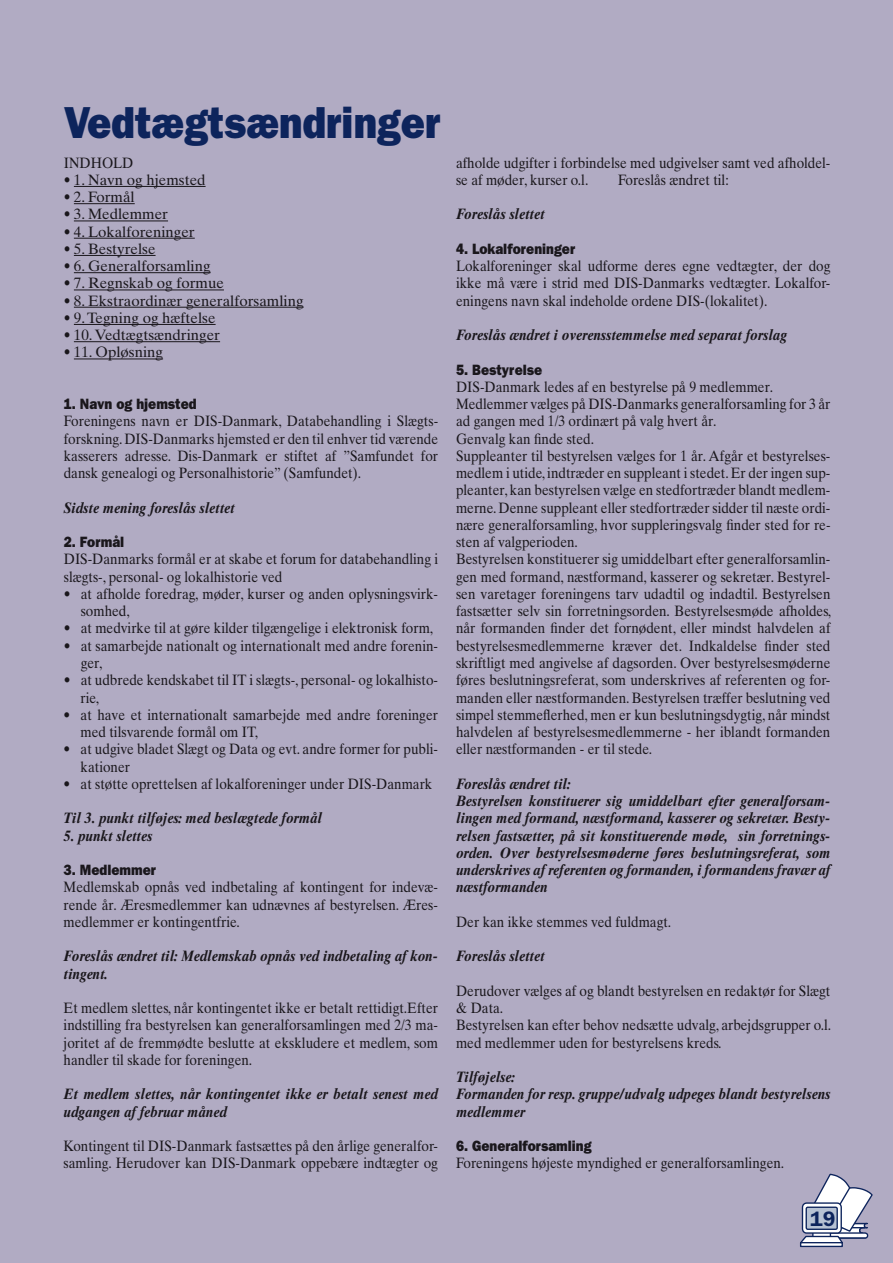
<style>
.page{position:relative;width:893px;height:1263px;background:#b1abc3}
.page>*{position:absolute;margin:0;border:0;box-sizing:border-box;transform-origin:0 0}
.t1{font:800 45px "Franklin Gothic";color:#0d245c;scale:.9 1}
.t2{font:600 21px "Franklin Gothic";color:#0d245c}
.t3{font:15px/17.2px "Times Ten";color:#1a171c;scale:.9 1}
.t4{font:italic 700 15px/17.2px "Times Ten";color:#1a171c;scale:.9 1}
.t5{font:800 15px "Franklin Gothic";color:#1a171c;scale:.9 1}
</style>
<div class="page">
<hr style="left:74px;top:186px;width:132px;height:1px;background:#1a171c">
<hr style="left:74px;top:203px;width:61px;height:1px;background:#1a171c">
<hr style="left:74px;top:221px;width:94px;height:1px;background:#1a171c">
<hr style="left:74px;top:238px;width:121px;height:1px;background:#1a171c">
<hr style="left:74px;top:255px;width:82px;height:1px;background:#1a171c">
<hr style="left:74px;top:272px;width:137px;height:1px;background:#1a171c">
<hr style="left:74px;top:290px;width:150px;height:1px;background:#1a171c">
<hr style="left:74px;top:307px;width:230px;height:1px;background:#1a171c">
<hr style="left:74px;top:324px;width:142px;height:1px;background:#1a171c">
<hr style="left:74px;top:341px;width:146px;height:1px;background:#1a171c">
<hr style="left:74px;top:359px;width:89px;height:1px;background:#1a171c">
<svg style="left:800px;top:1174px;width:73px;height:73px"></svg>
<h1 class="t1" style="left:64px;top:96px;width:420px">Vedtægtsændringer</h1>
<p class="t3" style="left:64px;top:154px;width:79px">INDHOLD</p>
<p class="t3" style="left:64px;top:171px;width:159px">• 1. Navn og hjemsted</p>
<p class="t3" style="left:64px;top:188px;width:80px">• 2. Formål</p>
<p class="t3" style="left:64px;top:206px;width:117px">• 3. Medlemmer</p>
<p class="t3" style="left:64px;top:223px;width:147px">• 4. Lokalforeninger</p>
<p class="t3" style="left:64px;top:240px;width:103px">• 5. Bestyrelse</p>
<p class="t3" style="left:64px;top:257px;width:165px">• 6. Generalforsamling</p>
<p class="t3" style="left:64px;top:275px;width:179px">• 7. Regnskab og formue</p>
<p class="t3" style="left:64px;top:292px;width:268px">• 8. Ekstraordinær generalforsamling</p>
<p class="t3" style="left:64px;top:309px;width:170px">• 9. Tegning og hæftelse</p>
<p class="t3" style="left:64px;top:326px;width:175px">• 10. Vedtægtsændringer</p>
<p class="t3" style="left:64px;top:344px;width:112px">• 11. Opløsning</p>
<p class="t5" style="left:64px;top:395px;width:149px">1. Navn og hjemsted</p>
<p class="t3" style="left:64px;top:413px;width:418px;text-align:justify">Foreningens navn er DIS-Danmark, Databehandling i Slægts&shy;forskning. DIS-Danmarks hjemsted er den til enhver tid værende kasserers adresse. Dis-Danmark er stiftet af ”Samfundet for dansk genealogi og Personalhistorie” (Samfundet).</p>
<p class="t4" style="left:64px;top:499px;width:191px">Sidste mening foreslås slettet</p>
<p class="t5" style="left:64px;top:533px;width:69px">2. Formål</p>
<p class="t3" style="left:64px;top:551px;width:417px">DIS-Danmarks formål er at skabe et forum for databehandling i slægts-, personal- og lokalhistorie ved</p>
<p class="t3" style="left:81px;top:585px;width:399px;text-indent:-17px">• at afholde foredrag, møder, kurser og anden oplysningsvirk&shy;somhed,</p>
<p class="t3" style="left:64px;top:620px;width:412px">• at medvirke til at gøre kilder tilgængelige i elektronisk form,</p>
<p class="t3" style="left:81px;top:637px;width:399px;text-indent:-17px">• at samarbejde nationalt og internationalt med andre forenin&shy;ger,</p>
<p class="t3" style="left:81px;top:671px;width:399px;text-indent:-17px">• at udbrede kendskabet til IT i slægts-, personal- og lokalhisto&shy;rie,</p>
<p class="t3" style="left:81px;top:706px;width:399px;text-indent:-17px">• at have et internationalt samarbejde med andre foreninger med tilsvarende formål om IT,</p>
<p class="t3" style="left:81px;top:740px;width:399px;text-indent:-17px">• at udgive bladet Slægt og Data og evt. andre former for publi&shy;kationer</p>
<p class="t3" style="left:64px;top:775px;width:411px">• at støtte oprettelsen af lokalforeninger under DIS-Danmark</p>
<p class="t4" style="left:64px;top:809px;width:289px">Til 3. punkt tilføjes: med beslægtede formål</p>
<p class="t4" style="left:64px;top:826px;width:100px">5. punkt slettes</p>
<p class="t5" style="left:64px;top:861px;width:104px">3. Medlemmer</p>
<p class="t3" style="left:64px;top:878px;width:418px;text-align:justify">Medlemskab opnås ved indbetaling af kontingent for indevæ&shy;rende år. Æresmedlemmer kan udnævnes af bestyrelsen. Æres&shy;medlemmer er kontingentfrie.</p>
<p class="t4" style="left:64px;top:947px;width:417px">Foreslås ændret til: Medlemskab opnås ved indbetaling af kon&shy;tingent.</p>
<p class="t3" style="left:64px;top:999px;width:417px;text-align:justify">Et medlem slettes, når kontingentet ikke er betalt rettidigt.Efter indstilling fra bestyrelsen kan generalforsamlingen med 2/3 ma&shy;joritet af de fremmødte beslutte at ekskludere et medlem, som handler til skade for foreningen.</p>
<p class="t4" style="left:64px;top:1085px;width:417px">Et medlem slettes, når kontingentet ikke er betalt senest med udgangen af februar måned</p>
<p class="t3" style="left:64px;top:1137px;width:418px">Kontingent til DIS-Danmark fastsættes på den årlige generalfor&shy;samling. Herudover kan DIS-Danmark oppebære indtægter og</p>
<p class="t3" style="left:456px;top:154px;width:417px">afholde udgifter i forbindelse med udgivelser samt ved afholdel&shy;se af møder, kurser o.l.</p>
<p class="t3" style="left:618px;top:171px;width:124px">Foreslås ændret til:</p>
<p class="t4" style="left:456px;top:205px;width:100px">Foreslås slettet</p>
<p class="t5" style="left:456px;top:240px;width:134px">4. Lokalforeninger</p>
<p class="t3" style="left:456px;top:257px;width:417px;text-align:justify">Lokalforeninger skal udforme deres egne vedtægter, der dog ikke må være i strid med DIS-Danmarks vedtægter. Lokalfor&shy;eningens navn skal indeholde ordene DIS-(lokalitet).</p>
<p class="t4" style="left:456px;top:326px;width:369px">Foreslås ændret i overensstemmelse med separat forslag</p>
<p class="t5" style="left:456px;top:361px;width:97px">5. Bestyrelse</p>
<p class="t3" style="left:456px;top:378px;width:418px">DIS-Danmark ledes af en bestyrelse på 9 medlemmer.<br>Medlemmer vælges på DIS-Danmarks generalforsamling for 3 år ad gangen med 1/3 ordinært på valg hvert år.<br>Genvalg kan finde sted.<br>Suppleanter til bestyrelsen vælges for 1 år. Afgår et bestyrelses&shy;medlem i utide, indtræder en suppleant i stedet. Er der ingen sup&shy;pleanter, kan bestyrelsen vælge en stedfortræder blandt medlem&shy;merne. Denne suppleant eller stedfortræder sidder til næste ordi&shy;nære generalforsamling, hvor suppleringsvalg finder sted for re&shy;sten af valgperioden.<br>Bestyrelsen konstituerer sig umiddelbart efter generalforsamlin&shy;gen med formand, næstformand, kasserer og sekretær. Bestyrel&shy;sen varetager foreningens tarv udadtil og indadtil. Bestyrelsen fastsætter selv sin forretningsorden. Bestyrelsesmøde afholdes, når formanden finder det fornødent, eller mindst halvdelen af bestyrelsesmedlemmerne kræver det. Indkaldelse finder sted skriftligt med angivelse af dagsorden. Over bestyrelsesmøderne føres beslutningsreferat, som underskrives af referenten og for&shy;manden eller næstformanden. Bestyrelsen træffer beslutning ved simpel stemmeflerhed, men er kun beslutningsdygtig, når mindst halvdelen af bestyrelsesmedlemmerne - her iblandt formanden eller næstformanden - er til stede.</p>
<p class="t4" style="left:456px;top:775px;width:418px">Foreslås ændret til:<br>Bestyrelsen konstituerer sig umiddelbart efter generalforsam&shy;lingen med formand, næstformand, kasserer og sekretær. Besty&shy;relsen fastsætter, på sit konstituerende møde, sin forretnings&shy;orden. Over bestyrelsesmøderne føres beslutningsreferat, som underskrives af referenten og formanden, i formandens fravær af næstformanden</p>
<p class="t3" style="left:456px;top:913px;width:241px">Der kan ikke stemmes ved fuldmagt.</p>
<p class="t4" style="left:456px;top:947px;width:100px">Foreslås slettet</p>
<p class="t3" style="left:456px;top:982px;width:418px">Derudover vælges af og blandt bestyrelsen en redaktør for Slægt &amp; Data.<br>Bestyrelsen kan efter behov nedsætte udvalg, arbejdsgrupper o.l. med medlemmer uden for bestyrelsens kreds.</p>
<p class="t4" style="left:456px;top:1068px;width:417px">Tilføjelse:<br>Formanden for resp. gruppe/udvalg udpeges blandt bestyrelsens medlemmer</p>
<p class="t5" style="left:456px;top:1137px;width:152px">6. Generalforsamling</p>
<p class="t3" style="left:456px;top:1154px;width:366px">Foreningens højeste myndighed er generalforsamlingen.</p>
<h2 class="t2" style="left:810px;top:1206px;width:27px">19</h2>
</div>
